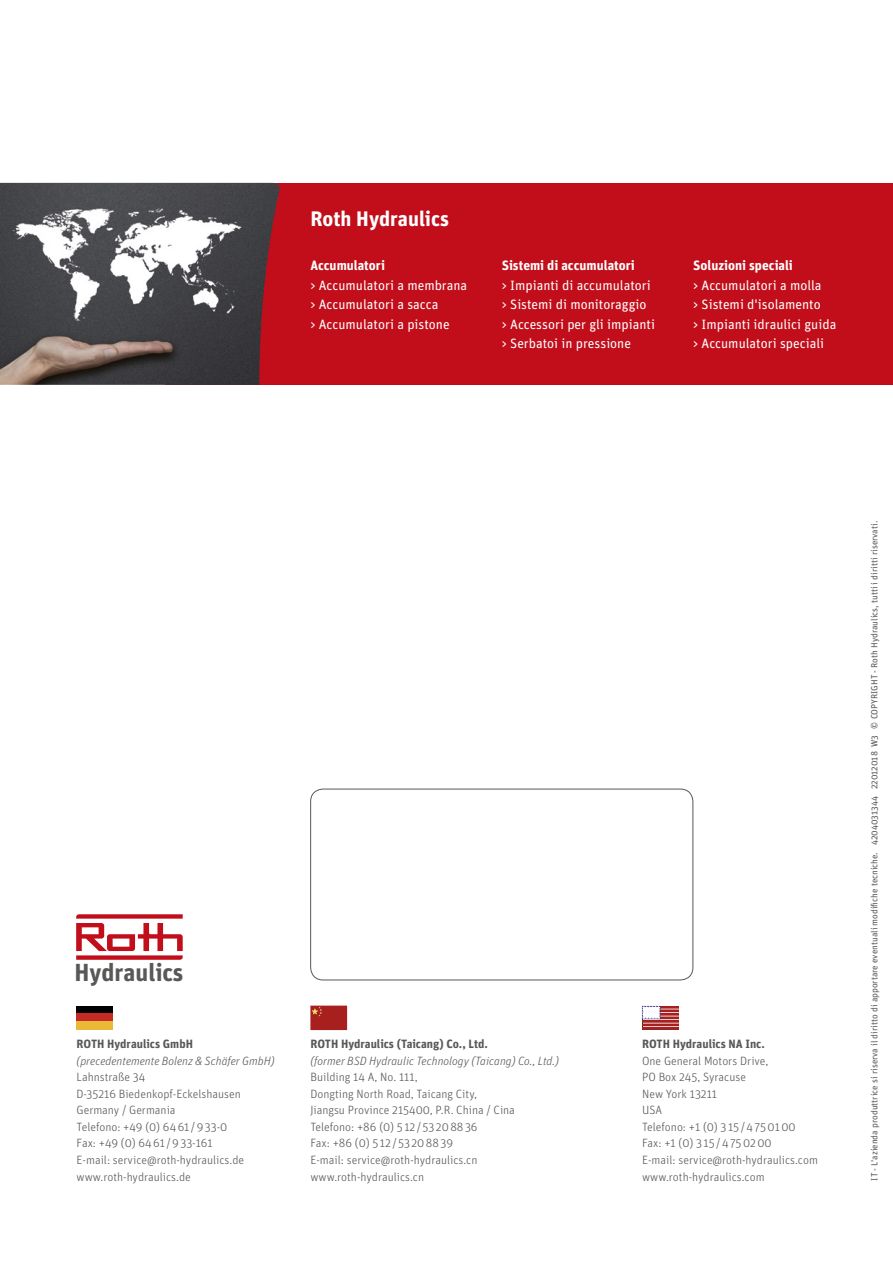
<style>
.page{position:relative;width:893px;height:1263px;background:#fff}
.page>*{position:absolute;margin:0;border:0;box-sizing:border-box;transform-origin:0 0}
.t1{font:700 24.75px "Unit OT";color:#585857}
.t2{font:700 21px "Unit OT";color:#fff}
.t3{font:13.5px/19.5px "Unit OT";color:#fff}
.t4{font:700 13.5px "Unit OT";color:#fff}
.t5{font:300 12px/16.5px "Unit OT";color:#585857}
.t6{font:italic 300 12px "Unit OT";color:#585857}
.t7{font:700 12px "Unit OT";color:#585857}
.t8{font:9px "Unit OT";color:#585857}
</style>
<div class="page">
<svg style="left:76px;top:914px;width:107px;height:46px"></svg>
<div style="left:310px;top:789px;width:383px;height:191px;border:1px solid #585857;border-radius:13px"></div>
<div style="left:166px;top:183px;width:727px;height:202px;background:#c20e1a"></div>
<svg style="left:310px;top:1005px;width:37px;height:25px"></svg>
<svg style="left:642px;top:1006px;width:37px;height:23px"></svg>
<div style="left:77px;top:1006px;width:36px;height:7px;background:#000"></div>
<div style="left:77px;top:1013px;width:36px;height:8px;background:#c42b24"></div>
<div style="left:77px;top:1021px;width:36px;height:8px;background:#eab938"></div>
<img style="left:0;top:183px;width:280px;height:202px">
<h2 class="t2" style="left:310px;top:205px;width:140px">Roth Hydraulics</h2>
<p class="t4" style="left:310px;top:257px;width:76px">Accumulatori</p>
<p class="t3" style="left:310px;top:275px;width:158px">&gt; Accumulatori a membrana &gt; Accumulatori a sacca<br>&gt; Accumulatori a pistone</p>
<p class="t4" style="left:502px;top:257px;width:135px">Sistemi di accumulatori</p>
<p class="t3" style="left:502px;top:275px;width:155px">&gt; Impianti di accumulatori &gt; Sistemi di monitoraggio<br>&gt; Accessori per gli impianti &gt; Serbatoi in pressione</p>
<p class="t4" style="left:693px;top:257px;width:101px">Soluzioni speciali</p>
<p class="t3" style="left:693px;top:275px;width:145px">&gt; Accumulatori a molla<br>&gt; Sistemi d'isolamento<br>&gt; Impianti idraulici guida &gt; Accumulatori speciali</p>
<h1 class="t1" style="left:74px;top:956px;width:111px">Hydraulics</h1>
<p class="t7" style="left:77px;top:1036px;width:118px">ROTH Hydraulics GmbH</p>
<p class="t6" style="left:77px;top:1054px;width:200px">(precedentemente Bolenz &amp; Schäfer GmbH)</p>
<p class="t5" style="left:77px;top:1069px;width:169px">Lahnstraße 34<br>D-35216 Biedenkopf-Eckelshausen<br>Germany / Germania<br>Telefono: +49 (0) 6461 /933-0<br>Fax: +49 (0) 6461 /933-161<br>E-mail: service@roth-hydraulics.de www.roth-hydraulics.de</p>
<p class="t7" style="left:310px;top:1036px;width:179px">ROTH Hydraulics (Taicang) Co., Ltd.</p>
<p class="t6" style="left:310px;top:1054px;width:250px">(former BSD Hydraulic Technology (Taicang) Co., Ltd.)</p>
<p class="t5" style="left:310px;top:1069px;width:206px">Building 14 A, No. 111,<br>Dongting North Road, Taicang City,<br>Jiangsu Province 215400, P.R. China / Cina<br>Telefono: +86 (0) 5 12 / 53 208836<br>Fax: +86 (0) 5 12 / 53 208839<br>E-mail: service@roth-hydraulics.cn www.roth-hydraulics.cn</p>
<p class="t7" style="left:642px;top:1036px;width:124px">ROTH Hydraulics NA Inc.</p>
<p class="t5" style="left:642px;top:1053px;width:177px">One General Motors Drive,<br>PO Box 245, Syracuse<br>New York 13211<br>USA<br>Telefono: +1 (0) 3 15 /4750100<br>Fax: +1 (0) 3 15 /4750200<br>E-mail: service@roth-hydraulics.com www.roth-hydraulics.com</p>
<p class="t8" style="left:869px;top:1180px;width:661px;rotate:-90deg">IT - L'azienda produttrice si riserva il diritto di apportare eventuali modifiche tecniche. 4204031344 22012018 W3 © COPYRIGHT - Roth Hydraulics, tutti i diritti riservati.</p>
</div>
